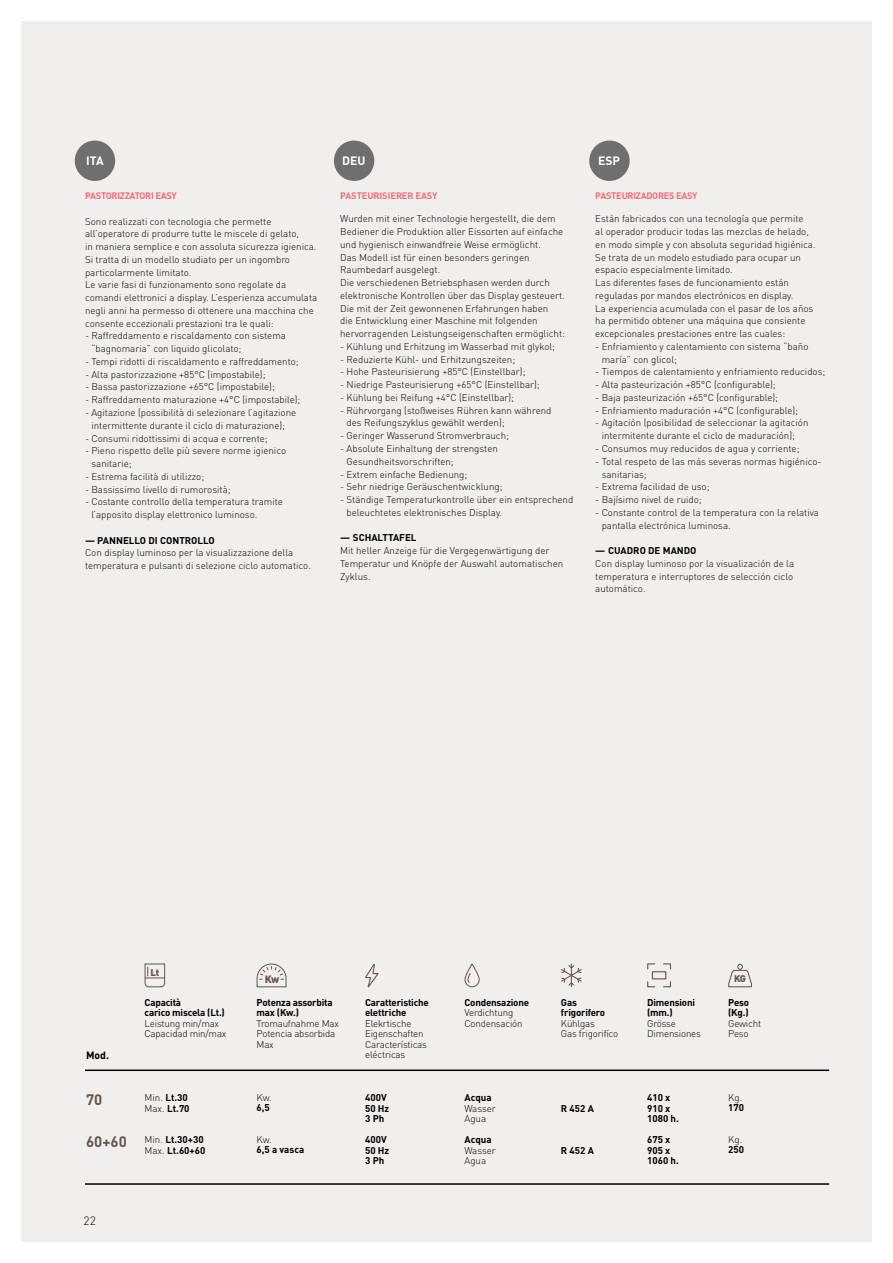
<style>
.page{position:relative;width:893px;height:1263px;background:#fff}
.page>*{position:absolute;margin:0;border:0;box-sizing:border-box;transform-origin:0 0}
.t1{font:700 15px "DIN";color:#63564f}
.t2{font:700 12px "DIN";color:#fff}
.t3{font:300 12px "DIN";color:#000}
.t4{font:700 10.5px "DIN";color:#000}
.t5{font:900 10.5px "DIN";color:#63564f}
.t6{font:300 9.75px/12.8px "DIN";color:#000}
.t7{font:300 9.75px/10.5px "DIN";letter-spacing:-.02em;color:#000}
.t8{font:700 9.75px/10.5px "DIN";letter-spacing:-.02em;color:#000}
.t9{font:700 9.75px/10.5px "DIN";color:#000}
.t10{font:900 9.6px "DIN";color:#63564f}
.t11{font:700 9.3px "DIN";letter-spacing:-.03em;color:#ed6c77}
.t12{font:700 9.3px "DIN";letter-spacing:-.01em;color:#ed6c77}
.s1{font-weight:300}
</style>
<div class="page">
<div style="left:21px;top:21px;width:851px;height:1221px;background:#f1efee"></div>
<div style="left:75px;top:141px;width:40px;height:40px;background:#706f6f;border-radius:50%"></div>
<div style="left:334px;top:141px;width:40px;height:40px;background:#706f6f;border-radius:50%"></div>
<div style="left:589px;top:141px;width:41px;height:40px;background:#706f6f;border-radius:50%"></div>
<hr style="left:85px;top:1069px;width:744px;height:2px;background:#000">
<hr style="left:85px;top:1183px;width:744px;height:2px;background:#000">
<svg style="left:144px;top:963px;width:22px;height:25px"></svg>
<svg style="left:256px;top:963px;width:31px;height:25px"></svg>
<svg style="left:464px;top:964px;width:16px;height:24px"></svg>
<svg style="left:561px;top:964px;width:21px;height:23px"></svg>
<svg style="left:728px;top:964px;width:24px;height:24px"></svg>
<svg style="left:647px;top:963px;width:24px;height:25px"></svg>
<svg style="left:365px;top:964px;width:13px;height:23px"></svg>
<p class="t2" style="left:86px;top:153px;width:19px">ITA</p>
<p class="t2" style="left:342px;top:153px;width:25px">DEU</p>
<p class="t2" style="left:598px;top:153px;width:23px">ESP</p>
<p class="t11" style="left:85px;top:190px;width:93px">PASTORIZZATORI EASY</p>
<p class="t6" style="left:85px;top:215px;width:234px">Sono realizzati con tecnologia che permette all’operatore di produrre tutte le miscele di gelato,<br>in maniera semplice e con assoluta sicurezza igienica.<br>Si tratta di un modello studiato per un ingombro particolarmente limitato.<br>Le varie fasi di funzionamento sono regolate da comandi elettronici a display. L’esperienza accumulata negli anni ha permesso di ottenere una macchina che consente eccezionali prestazioni tra le quali:</p>
<p class="t6" style="left:91px;top:329px;width:196px;text-indent:-6px">- Raffreddamento e riscaldamento con sistema “bagnomaria” con liquido glicolato;</p>
<p class="t6" style="left:85px;top:355px;width:215px">- Tempi ridotti di riscaldamento e raffreddamento;</p>
<p class="t6" style="left:85px;top:368px;width:182px">- Alta pastorizzazione +85°C (impostabile);</p>
<p class="t6" style="left:85px;top:380px;width:191px">- Bassa pastorizzazione +65°C (impostabile);</p>
<p class="t6" style="left:85px;top:393px;width:217px">- Raffreddamento maturazione +4°C (impostabile);</p>
<p class="t6" style="left:85px;top:406px;width:213px;text-align:center">- Agitazione (possibilità di selezionare l’agitazione intermittente durante il ciclo di maturazione);</p>
<p class="t6" style="left:85px;top:431px;width:184px">- Consumi ridottissimi di acqua e corrente;</p>
<p class="t6" style="left:91px;top:444px;width:196px;text-indent:-6px">- Pieno rispetto delle più severe norme igienico sanitarie;</p>
<p class="t6" style="left:85px;top:470px;width:121px">- Estrema facilità di utilizzo;</p>
<p class="t6" style="left:85px;top:482px;width:147px">- Bassissimo livello di rumorosità;</p>
<p class="t6" style="left:91px;top:495px;width:193px;text-indent:-6px">- Costante controllo della temperatura tramite l’apposito display elettronico luminoso.</p>
<p class="t9" style="left:85px;top:534px;width:131px">— PANNELLO DI CONTROLLO</p>
<p class="t6" style="left:85px;top:546px;width:227px">Con display luminoso per la visualizzazione della temperatura e pulsanti di selezione ciclo automatico.</p>
<p class="t12" style="left:340px;top:190px;width:99px">PASTEURISIERER EASY</p>
<p class="t6" style="left:340px;top:212px;width:226px">Wurden mit einer Technologie hergestellt, die dem Bediener die Produktion aller Eissorten auf einfache und hygienisch einwandfreie Weise ermöglicht.<br>Das Modell ist für einen besonders geringen Raumbedarf ausgelegt.<br>Die verschiedenen Betriebsphasen werden durch elektronische Kontrollen über das Display gesteuert.<br>Die mit der Zeit gewonnenen Erfahrungen haben<br>die Entwicklung einer Maschine mit folgenden hervorragenden Leistungseigenschaften ermöglicht:</p>
<p class="t6" style="left:340px;top:340px;width:216px">- Kühlung und Erhitzung im Wasserbad mit glykol;</p>
<p class="t6" style="left:340px;top:353px;width:176px">- Reduzierte Kühl- und Erhitzungszeiten;</p>
<p class="t6" style="left:340px;top:365px;width:187px">- Hohe Pasteurisierung +85°C (Einstellbar);</p>
<p class="t6" style="left:340px;top:378px;width:201px">- Niedrige Pasteurisierung +65°C (Einstellbar);</p>
<p class="t6" style="left:340px;top:391px;width:175px">- Kühlung bei Reifung +4°C (Einstellbar);</p>
<p class="t6" style="left:347px;top:404px;width:206px;text-indent:-6px">- Rührvorgang (stoßweises Rühren kann während des Reifungszyklus gewählt werden);</p>
<p class="t6" style="left:340px;top:429px;width:170px">- Geringer Wasserund Stromverbrauch;</p>
<p class="t6" style="left:347px;top:442px;width:153px;text-indent:-6px">- Absolute Einhaltung der strengsten<br>Gesundheitsvorschriften;</p>
<p class="t6" style="left:340px;top:467px;width:129px">- Extrem einfache Bedienung;</p>
<p class="t6" style="left:340px;top:480px;width:164px">- Sehr niedrige Geräuschentwicklung;</p>
<p class="t6" style="left:347px;top:493px;width:228px;text-indent:-6px">- Ständige Temperaturkontrolle über ein entsprechend beleuchtetes elektronisches Display.</p>
<p class="t9" style="left:340px;top:532px;width:78px">— SCHALTTAFEL</p>
<p class="t6" style="left:340px;top:544px;width:225px">Mit heller Anzeige für die Vergegenwärtigung der<br>Temperatur und Knöpfe der Auswahl automatischen<br>Zyklus.</p>
<p class="t11" style="left:595px;top:190px;width:104px">PASTEURIZADORES EASY</p>
<p class="t6" style="left:595px;top:212px;width:222px">Están fabricados con una tecnología que permite<br>al operador producir todas las mezclas de helado, en modo simple y con absoluta seguridad higiénica.<br>Se trata de un modelo estudiado para ocupar un espacio especialmente limitado.<br>Las diferentes fases de funcionamiento están reguladas por mandos electrónicos en display.<br>La experiencia acumulada con el pasar de los años ha permitido obtener una máquina que consiente excepcionales prestaciones entre las cuales:</p>
<p class="t6" style="left:602px;top:340px;width:208px;text-indent:-6px">- Enfriamiento y calentamiento con sistema “baño maría” con glicol;</p>
<p class="t6" style="left:595px;top:365px;width:232px">- Tiempos de calentamiento y enfriamiento reducidos;</p>
<p class="t6" style="left:595px;top:378px;width:182px">- Alta pasteurización +85°C (configurable);</p>
<p class="t6" style="left:595px;top:391px;width:184px">- Baja pasteurización +65°C (configurable);</p>
<p class="t6" style="left:595px;top:404px;width:204px">- Enfriamiento maduración +4°C (configurable);</p>
<p class="t6" style="left:602px;top:416px;width:208px;text-indent:-6px">- Agitación (posibilidad de seleccionar la agitación intermitente durante el ciclo de maduración);</p>
<p class="t6" style="left:595px;top:442px;width:206px">- Consumos muy reducidos de agua y corriente;</p>
<p class="t6" style="left:602px;top:455px;width:221px;text-indent:-6px">- Total respeto de las más severas normas higiénico&shy;sanitarias;</p>
<p class="t6" style="left:595px;top:480px;width:116px">- Extrema facilidad de uso;</p>
<p class="t6" style="left:595px;top:493px;width:108px">- Bajísimo nivel de ruido;</p>
<p class="t6" style="left:602px;top:506px;width:219px;text-indent:-6px">- Constante control de la temperatura con la relativa pantalla electrónica luminosa.</p>
<p class="t9" style="left:595px;top:545px;width:103px">— CUADRO DE MANDO</p>
<p class="t6" style="left:595px;top:557px;width:200px;text-align:justify">Con display luminoso por la visualización de la temperatura e interruptores de selección ciclo automático.</p>
<p class="t4" style="left:86px;top:1048px;width:25px">Mod.</p>
<h1 class="t1" style="left:86px;top:1090px;width:18px">70</h1>
<h1 class="t1" style="left:86px;top:1132px;width:42px">60+60</h1>
<p class="t10" style="left:150px;top:966px;width:10px">Lt</p>
<p class="t8" style="left:145px;top:997px;width:82px">Capacità<br>carico miscela (Lt.)</p>
<p class="t7" style="left:145px;top:1018px;width:83px">Leistung min/max<br>Capacidad min/max</p>
<p class="t8" style="left:145px;top:1092px;width:47px"><span class="s1">Min.</span> Lt.30<br><span class="s1">Max.</span> Lt.70</p>
<p class="t9" style="left:145px;top:1134px;width:62px"><span class="s1">Min.</span> Lt.30+30<br><span class="s1">Max.</span> Lt.60+60</p>
<p class="t3" style="left:84px;top:1214px;width:14px">22</p>
<p class="t5" style="left:265px;top:972px;width:16px">Kw</p>
<p class="t10" style="left:734px;top:972px;width:13px">KG</p>
<p class="t8" style="left:257px;top:997px;width:78px">Potenza assorbita max (Kw.)</p>
<p class="t7" style="left:257px;top:1018px;width:84px">Tromaufnahme Max<br>Potencia absorbida<br>Max</p>
<p class="t6" style="left:257px;top:1091px;width:17px">Kw.</p>
<p class="t8" style="left:257px;top:1102px;width:15px">6,5</p>
<p class="t6" style="left:257px;top:1133px;width:17px">Kw.</p>
<p class="t8" style="left:257px;top:1144px;width:49px">6,5 a vasca</p>
<p class="t8" style="left:365px;top:997px;width:65px">Caratteristiche elettriche</p>
<p class="t7" style="left:365px;top:1018px;width:63px">Elekrtische<br>Eigenschaften<br>Características eléctricas</p>
<p class="t9" style="left:365px;top:1092px;width:26px">400V<br>50 Hz<br>3 Ph</p>
<p class="t9" style="left:365px;top:1134px;width:26px">400V<br>50 Hz<br>3 Ph</p>
<p class="t8" style="left:464px;top:997px;width:66px">Condensazione</p>
<p class="t7" style="left:464px;top:1007px;width:60px">Verdichtung<br>Condensación</p>
<p class="t8" style="left:561px;top:997px;width:46px">Gas frigorifero</p>
<p class="t7" style="left:561px;top:1018px;width:59px">Kühlgas<br>Gas frigorifíco</p>
<p class="t8" style="left:464px;top:1092px;width:29px">Acqua</p>
<p class="t6" style="left:464px;top:1103px;width:33px;line-height:10.5px">Wasser<br>Agua</p>
<p class="t8" style="left:464px;top:1134px;width:29px">Acqua</p>
<p class="t6" style="left:464px;top:1145px;width:33px;line-height:10.5px">Wasser<br>Agua</p>
<p class="t8" style="left:561px;top:1102px;width:35px">R 452 A</p>
<p class="t8" style="left:561px;top:1144px;width:35px">R 452 A</p>
<p class="t8" style="left:647px;top:997px;width:49px">Dimensioni (mm.)</p>
<p class="t7" style="left:647px;top:1018px;width:55px">Grösse<br>Dimensiones</p>
<p class="t9" style="left:647px;top:1092px;width:33px">410 x<br>910 x<br>1080 h.</p>
<p class="t9" style="left:647px;top:1134px;width:33px">675 x<br>905 x<br>1060 h.</p>
<p class="t8" style="left:728px;top:997px;width:22px">Peso (Kg.)</p>
<p class="t7" style="left:728px;top:1018px;width:34px">Gewicht<br>Peso</p>
<p class="t6" style="left:728px;top:1091px;width:16px">Kg.</p>
<p class="t8" style="left:728px;top:1102px;width:17px">170</p>
<p class="t6" style="left:728px;top:1133px;width:16px">Kg.</p>
<p class="t8" style="left:728px;top:1144px;width:17px">250</p>
</div>
